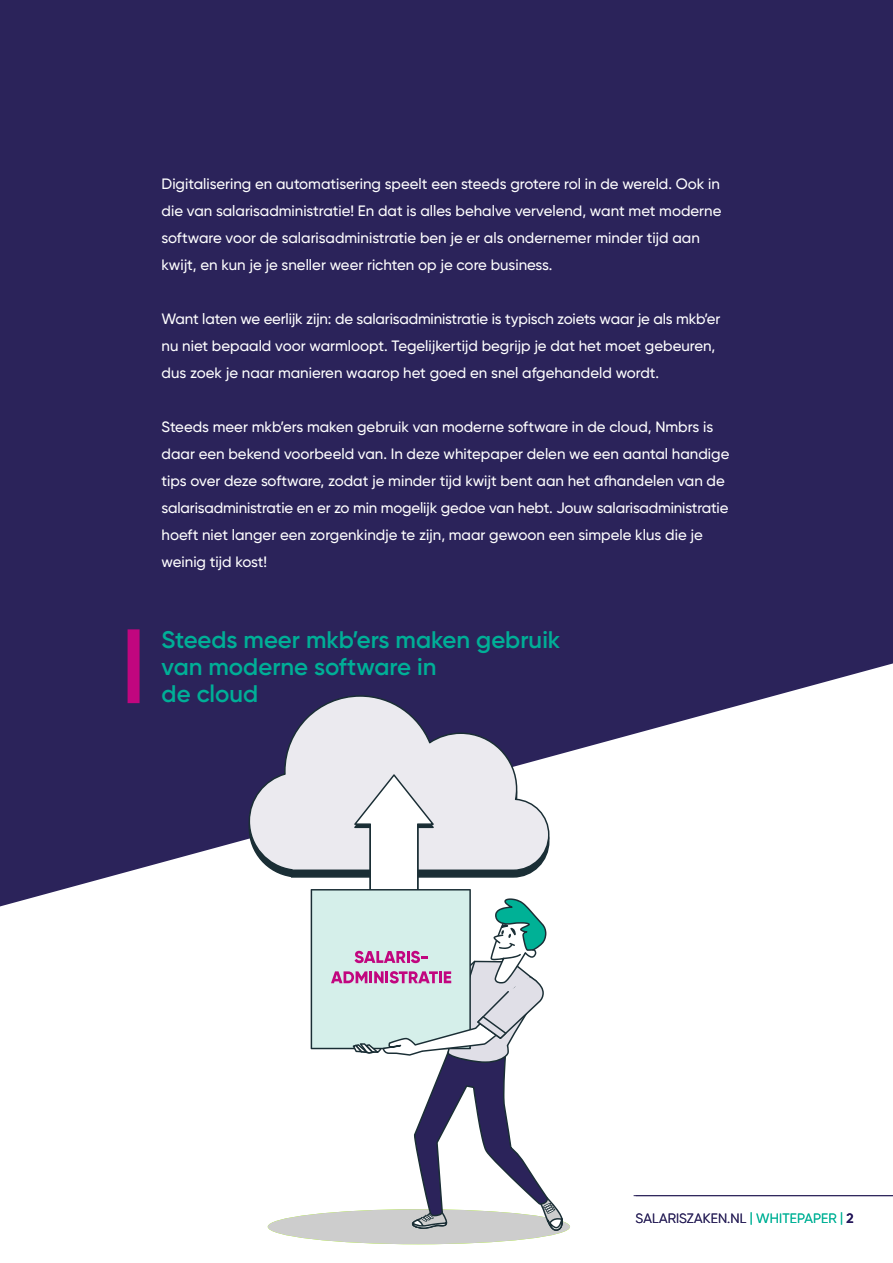
<style>
.page{position:relative;width:893px;height:1263px;background:#fff}
.page>*{position:absolute;margin:0;border:0;box-sizing:border-box;transform-origin:0 0}
.t1{font:600 24px/27px "Gilroy";color:#00af97}
.t2{font:500 15px/27px "Gilroy";color:#fff}
.t3{font:13.5px "Gilroy";letter-spacing:.01em;color:#2b235a}
.s1{color:#00b196}
.s2{font-weight:600;color:#25185b}
</style>
<div class="page">
<hr style="left:634px;top:1195px;width:259px;height:1px;background:#2b235a">
<div style="left:0;top:0;width:893px;height:663px;background:#2b235a"></div>
<svg style="left:0;top:663px;width:893px;height:386px"></svg>
<div style="left:128px;top:629px;width:12px;height:74px;background:#c1067f"></div>
<div style="left:268px;top:1209px;width:302px;height:35px;background:#cdcdcd;border-radius:50%"></div>
<svg style="left:249px;top:695px;width:300px;height:176px;background:#9a97af"></svg>
<svg style="left:311px;top:774px;width:252px;height:457px"></svg>
<p class="t2" style="left:162px;top:171px;width:561px">Digitalisering en automatisering speelt een steeds grotere rol in de wereld. Ook in die van salarisadministratie! En dat is alles behalve vervelend, want met moderne software voor de salarisadministratie ben je er als ondernemer minder tijd aan kwijt, en kun je je sneller weer richten op je core business.</p>
<p class="t2" style="left:162px;top:306px;width:560px">Want laten we eerlijk zijn: de salarisadministratie is typisch zoiets waar je als mkb’er nu niet bepaald voor warmloopt. Tegelijkertijd begrijp je dat het moet gebeuren, dus zoek je naar manieren waarop het goed en snel afgehandeld wordt.</p>
<p class="t2" style="left:162px;top:414px;width:569px">Steeds meer mkb’ers maken gebruik van moderne software in de cloud, Nmbrs is daar een bekend voorbeeld van. In deze whitepaper delen we een aantal handige tips over deze software, zodat je minder tijd kwijt bent aan het afhandelen van de salarisadministratie en er zo min mogelijk gedoe van hebt. Jouw salarisadministratie hoeft niet langer een zorgenkindje te zijn, maar gewoon een simpele klus die je weinig tijd kost!</p>
<h1 class="t1" style="left:162px;top:628px;width:400px">Steeds meer mkb’ers maken gebruik van moderne software in<br>de cloud</h1>
<p class="t3" style="left:636px;top:1212px;width:219px">SALARISZAKEN.NL <span class="s1">| WHITEPAPER |</span> <span class="s2">2</span></p>
</div>
